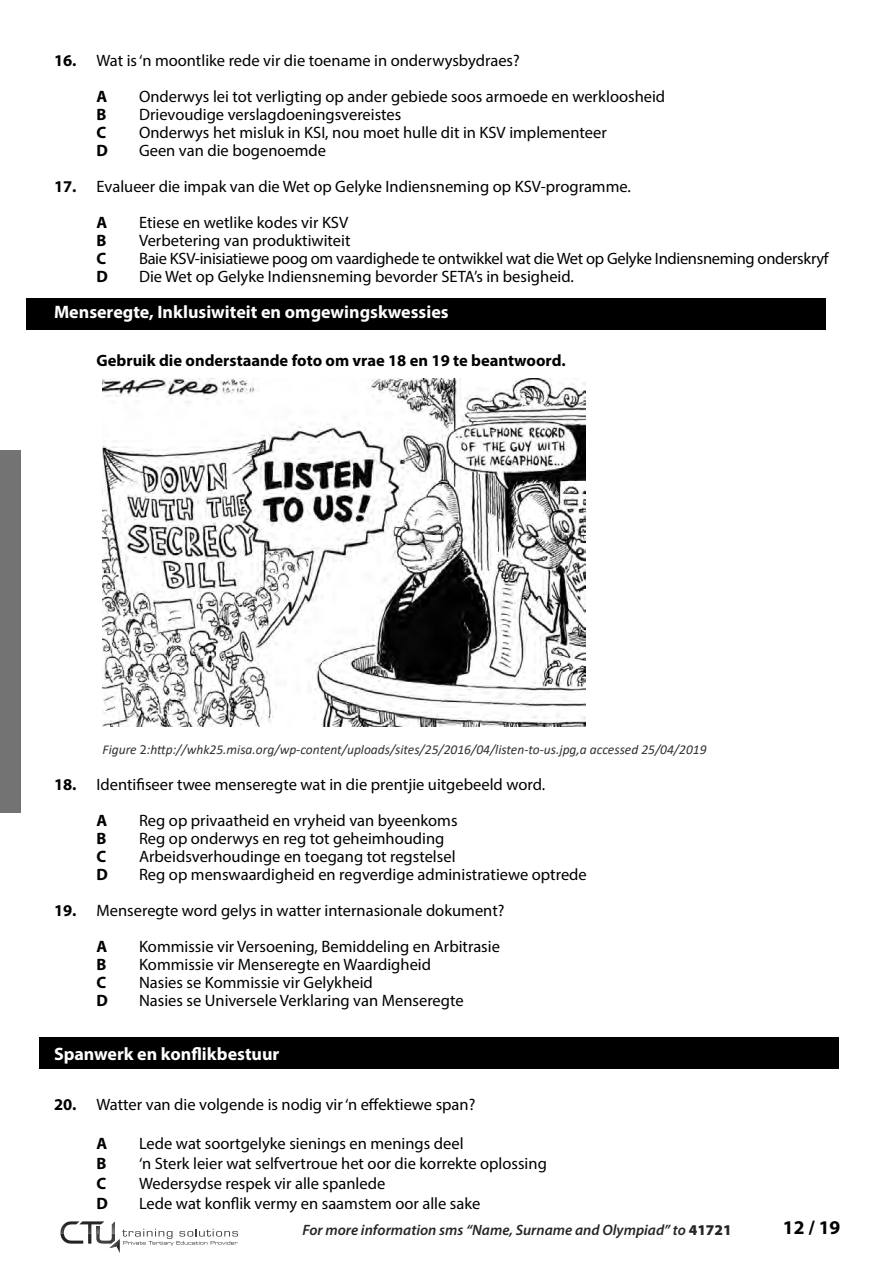
<style>
.page{position:relative;width:893px;height:1263px;background:#fff}
.page>*{position:absolute;margin:0;border:0;box-sizing:border-box;transform-origin:0 0}
.t1{font:700 19.5px "Myriad Pro";color:#000}
.t2{font:700 18px "Myriad Pro";color:#fff}
.t3{font:16.5px/36px "Myriad Pro";color:#000}
.t4{font:16.5px "Myriad Pro";letter-spacing:-.02em;color:#000}
.t5{font:700 16.5px "Myriad Pro";color:#000}
.t6{font:italic 600 15px "Myriad Pro";color:#262626}
.t7{font:italic 13.5px "Calibri";color:#323232}
.s1{font-weight:700}
.s2{font-family:"Myriad Pro";font-style:normal}
.s3{font-weight:900;font-style:normal}
</style>
<div class="page">
<div style="left:0;top:450px;width:21px;height:363px;background:#737373"></div>
<svg style="left:60px;top:1221px;width:178px;height:32px"></svg>
<div style="left:40px;top:1037px;width:799px;height:31px;background:#000"></div>
<div style="left:26px;top:298px;width:799px;height:31px;background:#000"></div>
<img style="left:103px;top:378px;width:482px;height:348px">
<p class="t3" style="left:97px;top:43px;width:425px;text-indent:-43px"><span class="s1">16.</span> Wat is ‘n moontlike rede vir die toename in onderwysbydraes?<br><span class="s1">A</span></p>
<p class="t3" style="left:139px;top:79px;width:528px">Onderwys lei tot verligting op ander gebiede soos armoede en werkloosheid</p>
<p class="t5" style="left:97px;top:104px;width:11px">B</p>
<p class="t3" style="left:139px;top:97px;width:264px">Drievoudige verslagdoeningsvereistes</p>
<p class="t5" style="left:97px;top:122px;width:11px">C</p>
<p class="t3" style="left:139px;top:115px;width:469px">Onderwys het misluk in KSI, nou moet hulle dit in KSV implementeer</p>
<p class="t5" style="left:97px;top:140px;width:13px">D</p>
<p class="t3" style="left:139px;top:133px;width:189px">Geen van die bogenoemde</p>
<p class="t3" style="left:97px;top:169px;width:536px;text-indent:-43px"><span class="s1">17.</span> Evalueer die impak van die Wet op Gelyke Indiensneming op KSV-programme.<br><span class="s1">A</span></p>
<p class="t3" style="left:139px;top:205px;width:211px">Etiese en wetlike kodes vir KSV</p>
<p class="t5" style="left:97px;top:230px;width:11px">B</p>
<p class="t3" style="left:139px;top:223px;width:213px">Verbetering van produktiwiteit</p>
<p class="t5" style="left:97px;top:248px;width:11px">C</p>
<p class="t4" style="left:139px;top:249px;width:691px">Baie KSV-inisiatiewe poog om vaardighede te ontwikkel wat die Wet op Gelyke Indiensneming onderskryf</p>
<p class="t5" style="left:97px;top:266px;width:13px">D</p>
<p class="t3" style="left:139px;top:259px;width:436px">Die Wet op Gelyke Indiensneming bevorder SETA’s in besigheid.</p>
<p class="t2" style="left:54px;top:301px;width:396px">Menseregte, Inklusiwiteit en omgewingskwessies</p>
<p class="t5" style="left:97px;top:350px;width:471px">Gebruik die onderstaande foto om vrae 18 en 19 te beantwoord.</p>
<p class="t7" style="left:103px;top:740px;width:606px">Figure <span class="s2">2</span>:http://whk25.misa.org/wp-content/uploads/sites/25/2016/04/listen-to-us.jpg,a accessed 25/04/2019</p>
<p class="t3" style="left:97px;top:766px;width:450px;text-indent:-43px"><span class="s1">18.</span> Identifiseer twee menseregte wat in die prentjie uitgebeeld word.<br><span class="s1">A</span></p>
<p class="t3" style="left:139px;top:802px;width:320px">Reg op privaatheid en vryheid van byeenkoms</p>
<p class="t5" style="left:97px;top:828px;width:11px">B</p>
<p class="t3" style="left:139px;top:820px;width:307px">Reg op onderwys en reg tot geheimhouding</p>
<p class="t5" style="left:97px;top:846px;width:11px">C</p>
<p class="t3" style="left:139px;top:838px;width:318px">Arbeidsverhoudinge en toegang tot regstelsel</p>
<p class="t5" style="left:97px;top:864px;width:13px">D</p>
<p class="t3" style="left:139px;top:856px;width:449px">Reg op menswaardigheid en regverdige administratiewe optrede</p>
<p class="t3" style="left:97px;top:892px;width:409px;text-indent:-43px"><span class="s1">19.</span> Menseregte word gelys in watter internasionale dokument?<br><span class="s1">A</span></p>
<p class="t3" style="left:139px;top:928px;width:362px">Kommissie vir Versoening, Bemiddeling en Arbitrasie</p>
<p class="t5" style="left:97px;top:954px;width:11px">B</p>
<p class="t3" style="left:139px;top:946px;width:294px">Kommissie vir Menseregte en Waardigheid</p>
<p class="t5" style="left:97px;top:972px;width:11px">C</p>
<p class="t3" style="left:139px;top:964px;width:235px">Nasies se Kommissie vir Gelykheid</p>
<p class="t5" style="left:97px;top:990px;width:13px">D</p>
<p class="t3" style="left:139px;top:982px;width:326px">Nasies se Universele Verklaring van Menseregte</p>
<p class="t2" style="left:54px;top:1042px;width:227px">Spanwerk en konflikbestuur</p>
<p class="t3" style="left:54px;top:1086px;width:423px"><span class="s1">20.</span> Watter van die volgende is nodig vir ‘n effektiewe span?</p>
<p class="t5" style="left:97px;top:1133px;width:12px">A</p>
<p class="t3" style="left:139px;top:1125px;width:326px">Lede wat soortgelyke sienings en menings deel</p>
<p class="t5" style="left:97px;top:1153px;width:11px">B</p>
<p class="t3" style="left:139px;top:1145px;width:409px">‘n Sterk leier wat selfvertroue het oor die korrekte oplossing</p>
<p class="t5" style="left:97px;top:1172px;width:11px">C</p>
<p class="t3" style="left:139px;top:1165px;width:248px">Wedersydse respek vir alle spanlede</p>
<p class="t5" style="left:97px;top:1192px;width:13px">D</p>
<p class="t3" style="left:139px;top:1185px;width:343px">Lede wat konflik vermy en saamstem oor alle sake</p>
<p class="t6" style="left:302px;top:1220px;width:431px">For more information sms “Name, Surname and Olympiad” to <span class="s3">41721</span></p>
<p class="t1" style="left:783px;top:1214px;width:59px">12 / 19</p>
</div>
